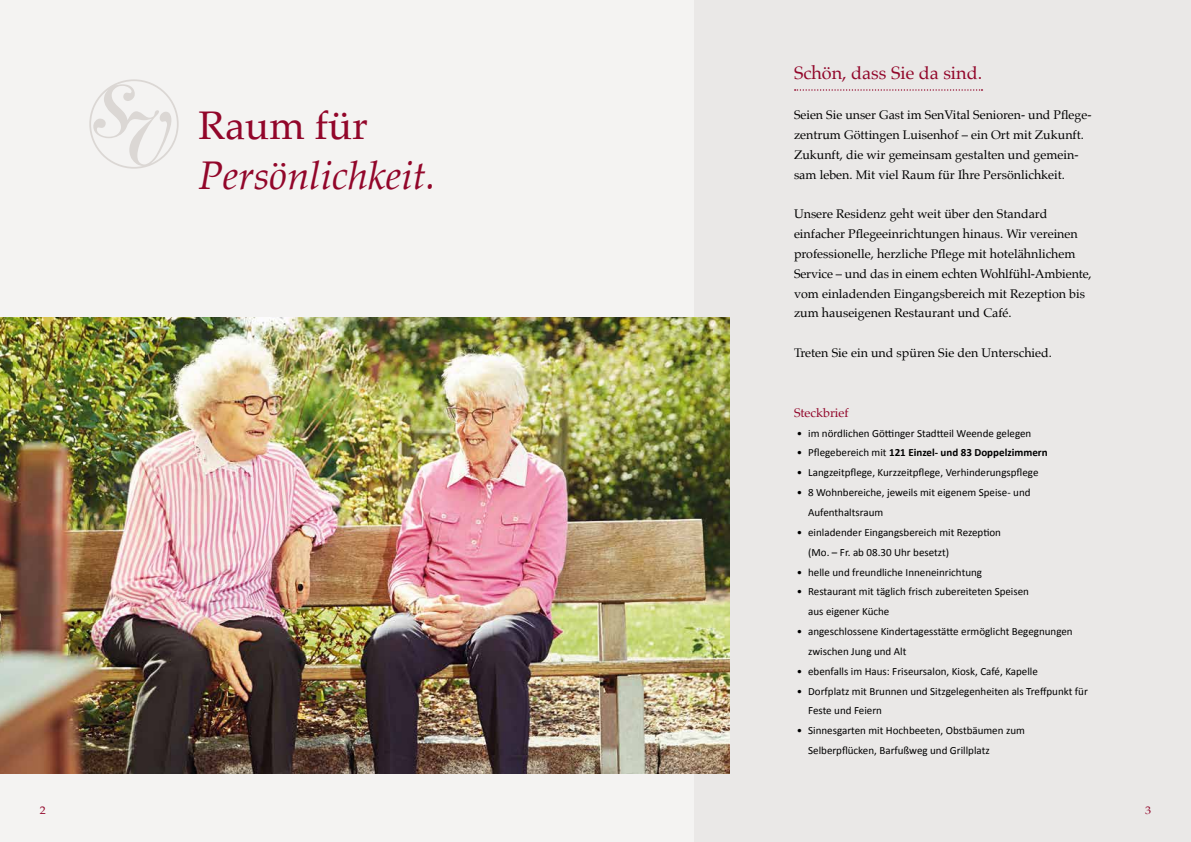
<style>
.page{position:relative;width:1191px;height:842px;background:#f4f3f2}
.page>*{position:absolute;margin:0;border:0;box-sizing:border-box;transform-origin:0 0}
.t1{font:italic 40px "Palatino";color:#92062a}
.t2{font:40px "Palatino";color:#92062a}
.t3{font:18px "Palatino";color:#92062a}
.t4{font:12.5px/19.8px "Palatino";color:#000}
.t5{font:12.5px "Palatino";color:#92062a}
.t6{font:11px/19.8px "Calibri";color:#000}
.t7{font:700 11px "Calibri";color:#000}
.t8{font:11px "Palatino";color:#92062a;scale:1.09 1}
.s1{font-weight:400}
</style>
<div class="page">
<div style="left:694px;top:0;width:497px;height:842px;background:#eae8e7"></div>
<img style="left:0;top:317px;width:729px;height:457px">
<svg style="left:794px;top:89px;width:188px;height:2px"></svg>
<svg style="left:89px;top:79px;width:90px;height:90px"></svg>
<h1 class="t2" style="left:198px;top:92px;width:171px">Raum für</h1>
<h1 class="t1" style="left:198px;top:141px;width:239px">Persönlichkeit.</h1>
<h2 class="t3" style="left:794px;top:58px;width:190px">Schön, dass Sie da sind.</h2>
<p class="t4" style="left:794px;top:105px;width:299px">Seien Sie unser Gast im SenVital Senioren- und Pflege&shy;zentrum Göttingen Luisenhof – ein Ort mit Zukunft.<br>Zukunft, die wir gemeinsam gestalten und gemein&shy;sam leben. Mit viel Raum für Ihre Persönlichkeit.</p>
<p class="t4" style="left:794px;top:204px;width:299px">Unsere Residenz geht weit über den Standard einfacher Pflegeeinrichtungen hinaus. Wir vereinen professionelle, herzliche Pflege mit hotelähnlichem Service – und das in einem echten Wohlfühl-Ambiente, vom einladenden Eingangsbereich mit Rezeption bis zum hauseigenen Restaurant und Café.</p>
<p class="t4" style="left:794px;top:343px;width:259px">Treten Sie ein und spüren Sie den Unterschied.</p>
<p class="t5" style="left:794px;top:402px;width:56px">Steckbrief</p>
<p class="t6" style="left:797px;top:423px;width:236px">• im nördlichen Göttinger Stadtteil Weende gelegen</p>
<p class="t7" style="left:797px;top:446px;width:252px"><span class="s1">• Pflegebereich mit</span> 121 Einzel- und 83 Doppelzimmern</p>
<p class="t6" style="left:797px;top:463px;width:243px">• Langzeitpflege, Kurzzeitpflege, Verhinderungspflege</p>
<p class="t6" style="left:808px;top:483px;width:224px;text-indent:-11px">• 8 Wohnbereiche, jeweils mit eigenem Speise- und<br>Aufenthaltsraum</p>
<p class="t6" style="left:808px;top:522px;width:194px;text-indent:-11px">• einladender Eingangsbereich mit Rezeption (Mo. – Fr. ab 08.30 Uhr besetzt)</p>
<p class="t6" style="left:797px;top:562px;width:187px">• helle und freundliche Inneneinrichtung</p>
<p class="t6" style="left:808px;top:582px;width:222px;text-indent:-11px">• Restaurant mit täglich frisch zubereiteten Speisen aus eigener Küche</p>
<p class="t6" style="left:808px;top:621px;width:266px;text-indent:-11px">• angeschlossene Kindertagesstätte ermöglicht Begegnungen zwischen Jung und Alt</p>
<p class="t6" style="left:797px;top:661px;width:242px">• ebenfalls im Haus: Friseursalon, Kiosk, Café, Kapelle</p>
<p class="t6" style="left:808px;top:681px;width:281px;text-indent:-11px">• Dorfplatz mit Brunnen und Sitzgelegenheiten als Treffpunkt für<br>Feste und Feiern</p>
<p class="t6" style="left:808px;top:721px;width:218px;text-indent:-11px">• Sinnesgarten mit Hochbeeten, Obstbäumen zum<br>Selberpflücken, Barfußweg und Grillplatz</p>
<p class="t8" style="left:40px;top:801px;width:7px">2</p>
<p class="t8" style="left:1145px;top:801px;width:7px">3</p>
</div>
